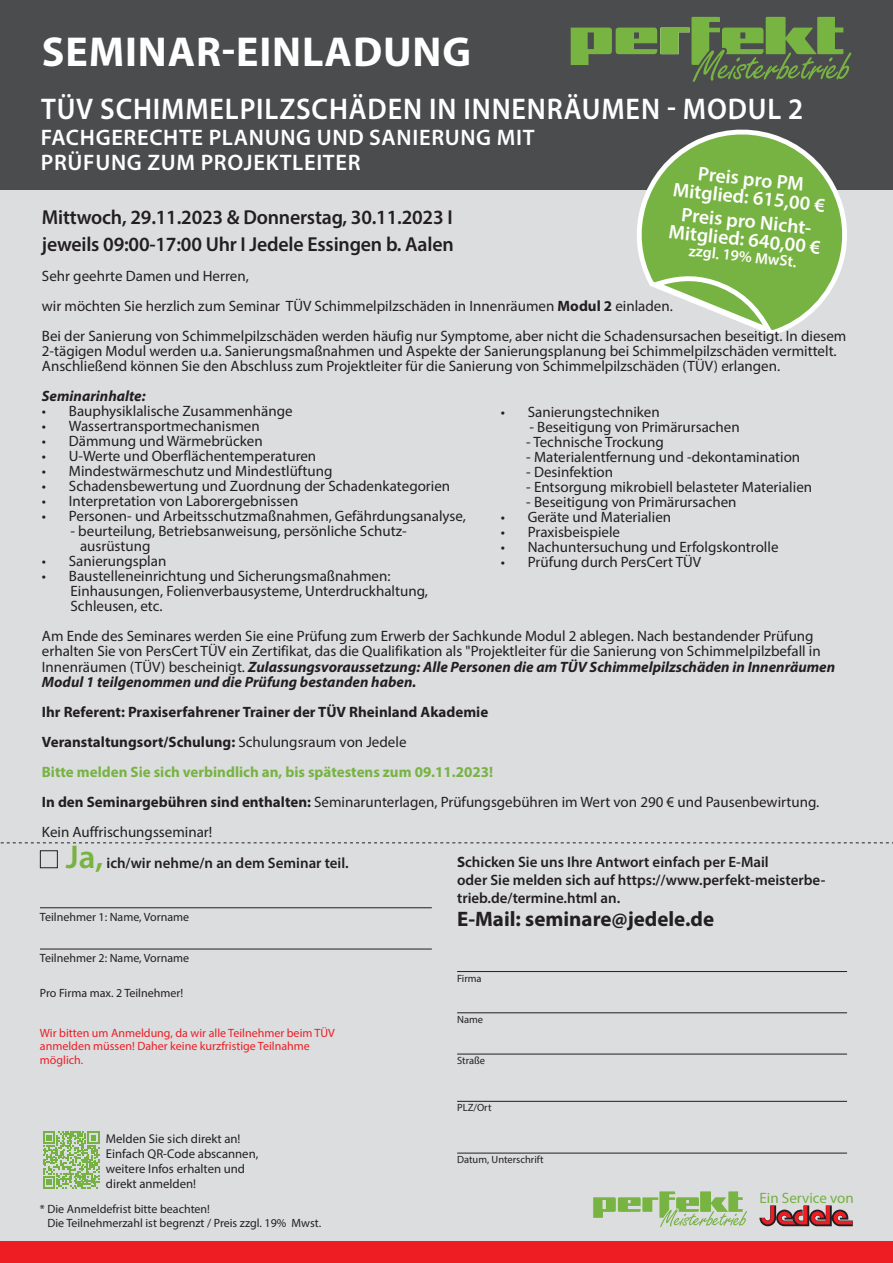
<style>
.page{position:relative;width:893px;height:1263px;background:#fff}
.page>*{position:absolute;margin:0;border:0;box-sizing:border-box;transform-origin:0 0}
.t1{font:700 42px "Myriad Pro";letter-spacing:.02em;color:#fff}
.t2{font:600 30px "Myriad Pro";letter-spacing:.03em;color:#fff;scale:.94 1}
.t3{font:600 22.5px/25.5px "Myriad Pro";letter-spacing:.03em;color:#fff}
.t4{font:700 21px "Myriad Pro";color:#231f20}
.t5{font:600 20.25px/27px "Myriad Pro";letter-spacing:-.01em;color:#231f20}
.t6{font:600 19.8px/18.3px "Myriad Pro";color:#fff;text-align:center}
.t7{font:600 15.6px "Myriad Pro";color:#fff}
.t8{font:15px/15px "Myriad Pro";color:#231f20}
.t9{font:700 15px/30px "Myriad Pro";color:#231f20}
.t10{font:600 15px/18px "Myriad Pro";color:#231f20}
.t11{font:italic 700 15px "Myriad Pro";color:#231f20}
.t12{font:15px "Myriad Pro";color:#75b143}
.t13{font:12.75px/15px "Myriad Pro";color:#231f20}
.t14{font:12px/13.5px "Myriad Pro";color:#231f20}
.t15{font:12px/13.5px "Myriad Pro";color:#ee1d23}
.t16{font:10.5px "Myriad Pro";color:#231f20}
.s1{font-weight:700}
.s2{font-weight:700;font-style:italic}
.s3{font-weight:400}
.s4{color:#77b342}
.s5{font-size:33px;color:#77b342}
.s6{font-size:33px;color:#77b442}
</style>
<div class="page">
<div style="left:0;top:0;width:893px;height:1261px;background:#dcdddf"></div>
<svg style="left:0;top:842px;width:893px;height:400px"></svg>
<hr style="left:40px;top:907px;width:392px;height:1px;background:#231f20">
<hr style="left:40px;top:949px;width:392px;height:1px;background:#231f20">
<hr style="left:457px;top:971px;width:390px;height:1px;background:#231f20">
<hr style="left:457px;top:1012px;width:390px;height:1px;background:#231f20">
<hr style="left:457px;top:1054px;width:390px;height:1px;background:#231f20">
<hr style="left:457px;top:1101px;width:390px;height:1px;background:#231f20">
<hr style="left:457px;top:1153px;width:390px;height:1px;background:#231f20">
<div style="left:40px;top:850px;width:18px;height:18px;border:1px solid #231f20"></div>
<div style="left:0;top:1242px;width:893px;height:21px;background:#ee1d23"></div>
<div style="left:0;top:0;width:893px;height:189px;background:#4b4c4d"></div>
<svg style="left:43px;top:1131px;width:57px;height:57px"></svg>
<svg style="left:593px;top:1191px;width:154px;height:36px"></svg>
<svg style="left:759px;top:1205px;width:94px;height:21px"></svg>
<svg style="left:636px;top:129px;width:221px;height:206px"></svg>
<svg style="left:571px;top:17px;width:280px;height:65px"></svg>
<h1 class="t1" style="left:42px;top:25px;width:431px">SEMINAR-EINLADUNG</h1>
<h2 class="t2" style="left:41px;top:90px;width:812px">TÜV SCHIMMELPILZSCHÄDEN IN INNENRÄUMEN - MODUL 2</h2>
<h3 class="t3" style="left:41px;top:124px;width:495px">FACHGERECHTE PLANUNG UND SANIERUNG MIT<br>PRÜFUNG ZUM PROJEKTLEITER</h3>
<h3 class="t6" style="left:676px;top:161px;width:154px;rotate:6deg">Preis pro PM<br>Mitglied: 615,00 €</h3>
<h3 class="t6" style="left:672px;top:203px;width:154px;rotate:6deg">Preis pro Nicht-<br>Mitglied: 640,00 €</h3>
<h3 class="t5" style="left:42px;top:203px;width:413px">Mittwoch, 29.11.2023 &amp; Donnerstag, 30.11.2023 I jeweils 09:00-17:00 Uhr I Jedele Essingen b. Aalen</h3>
<p class="t7" style="left:690px;top:241px;width:110px;rotate:6deg">zzgl. 19% MwSt.</p>
<p class="t8" style="left:42px;top:261px;width:806px;line-height:30px">Sehr geehrte Damen und Herren,<br>wir möchten Sie herzlich zum Seminar TÜV Schimmelpilzschäden in Innenräumen <span class="s1">Modul 2</span> einladen.<br>Bei der Sanierung von Schimmelpilzschäden werden häufig nur Symptome, aber nicht die Schadensursachen beseitigt. In diesem</p>
<p class="t8" style="left:42px;top:344px;width:796px">2-tägigen Modul werden u.a. Sanierungsmaßnahmen und Aspekte der Sanierungsplanung bei Schimmelpilzschäden vermittelt.<br>Anschließend können Sie den Abschluss zum Projektleiter für die Sanierung von Schimmelpilzschäden (TÜV) erlangen.</p>
<p class="t11" style="left:42px;top:387px;width:105px">Seminarinhalte:</p>
<p class="t8" style="left:42px;top:404px;width:252px">• Bauphysiklalische Zusammenhänge</p>
<p class="t8" style="left:42px;top:419px;width:219px">• Wassertransportmechanismen</p>
<p class="t8" style="left:42px;top:434px;width:222px">• Dämmung und Wärmebrücken</p>
<p class="t8" style="left:42px;top:449px;width:276px">• U-Werte und Oberflächentemperaturen</p>
<p class="t8" style="left:42px;top:464px;width:292px">• Mindestwärmeschutz und Mindestlüftung</p>
<p class="t8" style="left:42px;top:479px;width:410px">• Schadensbewertung und Zuordnung der Schadenkategorien</p>
<p class="t8" style="left:42px;top:494px;width:258px">• Interpretation von Laborergebnissen</p>
<p class="t8" style="left:42px;top:509px;width:426px">• Personen- und Arbeitsschutzmaßnahmen, Gefährdungsanalyse,</p>
<p class="t8" style="left:80px;top:524px;width:328px;text-indent:-10px">- beurteilung, Betriebsanweisung, persönliche Schutz&shy;ausrüstung</p>
<p class="t8" style="left:42px;top:554px;width:126px">• Sanierungsplan</p>
<p class="t8" style="left:70px;top:569px;width:359px;text-indent:-29px">• Baustelleneinrichtung und Sicherungsmaßnahmen:<br>Einhausungen, Folienverbausysteme, Unterdruckhaltung,<br>Schleusen, etc.</p>
<p class="t8" style="left:42px;top:629px;width:795px">Am Ende des Seminares werden Sie eine Prüfung zum Erwerb der Sachkunde Modul 2 ablegen. Nach bestandender Prüfung erhalten Sie von PersCert TÜV ein Zertifikat, das die Qualifikation als "Projektleiter für die Sanierung von Schimmelpilzbefall in Innenräumen (TÜV) bescheinigt. <span class="s2">Zulassungsvoraussetzung: Alle Personen die am TÜV Schimmelpilzschäden in Innenräumen Modul 1 teilgenommen und die Prüfung bestanden haben.</span></p>
<p class="t9" style="left:42px;top:696px;width:779px">Ihr Referent: Praxiserfahrener Trainer der TÜV Rheinland Akademie<br>Veranstaltungsort/Schulung: <span class="s3">Schulungsraum von Jedele<br></span><span class="s4">Bitte melden Sie sich verbindlich an, bis spätestens zum 09.11.2023!<br></span>In den Seminargebühren sind enthalten: <span class="s3">Seminarunterlagen, Prüfungsgebühren im Wert von 290 € und Pausenbewirtung.<br>Kein Auffrischungsseminar!</span></p>
<p class="t8" style="left:501px;top:405px;width:160px">• Sanierungstechniken</p>
<p class="t8" style="left:529px;top:420px;width:212px">- Beseitigung von Primärursachen</p>
<p class="t8" style="left:526px;top:435px;width:139px">- Technische Trockung</p>
<p class="t8" style="left:526px;top:450px;width:275px">- Materialentfernung und -dekontamination</p>
<p class="t8" style="left:526px;top:465px;width:88px">- Desinfektion</p>
<p class="t8" style="left:526px;top:480px;width:287px">- Entsorgung mikrobiell belasteter Materialien</p>
<p class="t8" style="left:526px;top:495px;width:212px">- Beseitigung von Primärursachen</p>
<p class="t8" style="left:501px;top:510px;width:172px">• Geräte und Materialien</p>
<p class="t8" style="left:501px;top:525px;width:121px">• Praxisbeispiele</p>
<p class="t8" style="left:501px;top:540px;width:279px">• Nachuntersuchung und Erfolgskontrolle</p>
<p class="t8" style="left:501px;top:555px;width:202px">• Prüfung durch PersCert TÜV</p>
<p class="t10" style="left:66px;top:854px;width:284px"><span class="s5">J</span><span class="s6">a</span><span class="s5">,</span> ich/wir nehme/n an dem Seminar teil.</p>
<p class="t10" style="left:457px;top:853px;width:370px"><span class="s1">S</span>chicken Sie uns Ihre Antwort einfach per E-Mail<br>oder Sie melden sich auf https://www.perfekt-meisterbe&shy;trieb.de/termine.html an.</p>
<p class="t14" style="left:40px;top:910px;width:151px">Teilnehmer 1: Name, Vorname</p>
<h3 class="t4" style="left:457px;top:905px;width:258px">E-Mail: seminare@jedele.de</h3>
<p class="t14" style="left:40px;top:951px;width:151px">Teilnehmer 2: Name, Vorname</p>
<p class="t16" style="left:457px;top:972px;width:26px">Firma</p>
<p class="t16" style="left:457px;top:1013px;width:27px">Name</p>
<p class="t16" style="left:457px;top:1054px;width:30px">Straße</p>
<p class="t16" style="left:457px;top:1101px;width:36px">PLZ/Ort</p>
<p class="t14" style="left:40px;top:986px;width:145px">Pro Firma max. 2 Teilnehmer!</p>
<p class="t15" style="left:40px;top:1026px;width:296px">Wir bitten um Anmeldung, da wir alle Teilnehmer beim TÜV anmelden müssen! Daher keine kurzfristige Teilnahme möglich.</p>
<p class="t13" style="left:106px;top:1131px;width:154px">Melden Sie sich direkt an!<br>Einfach QR-Code abscannen, weitere Infos erhalten und direkt anmelden!</p>
<p class="t14" style="left:47px;top:1202px;width:275px;text-indent:-8px">* Die Anmeldefrist bitte beachten!<br>Die Teilnehmerzahl ist begrenzt / Preis zzgl. 19% Mwst.</p>
<p class="t16" style="left:457px;top:1153px;width:88px">Datum, Unterschrift</p>
<p class="t12" style="left:759px;top:1188px;width:96px">Ein Service von</p>
</div>
